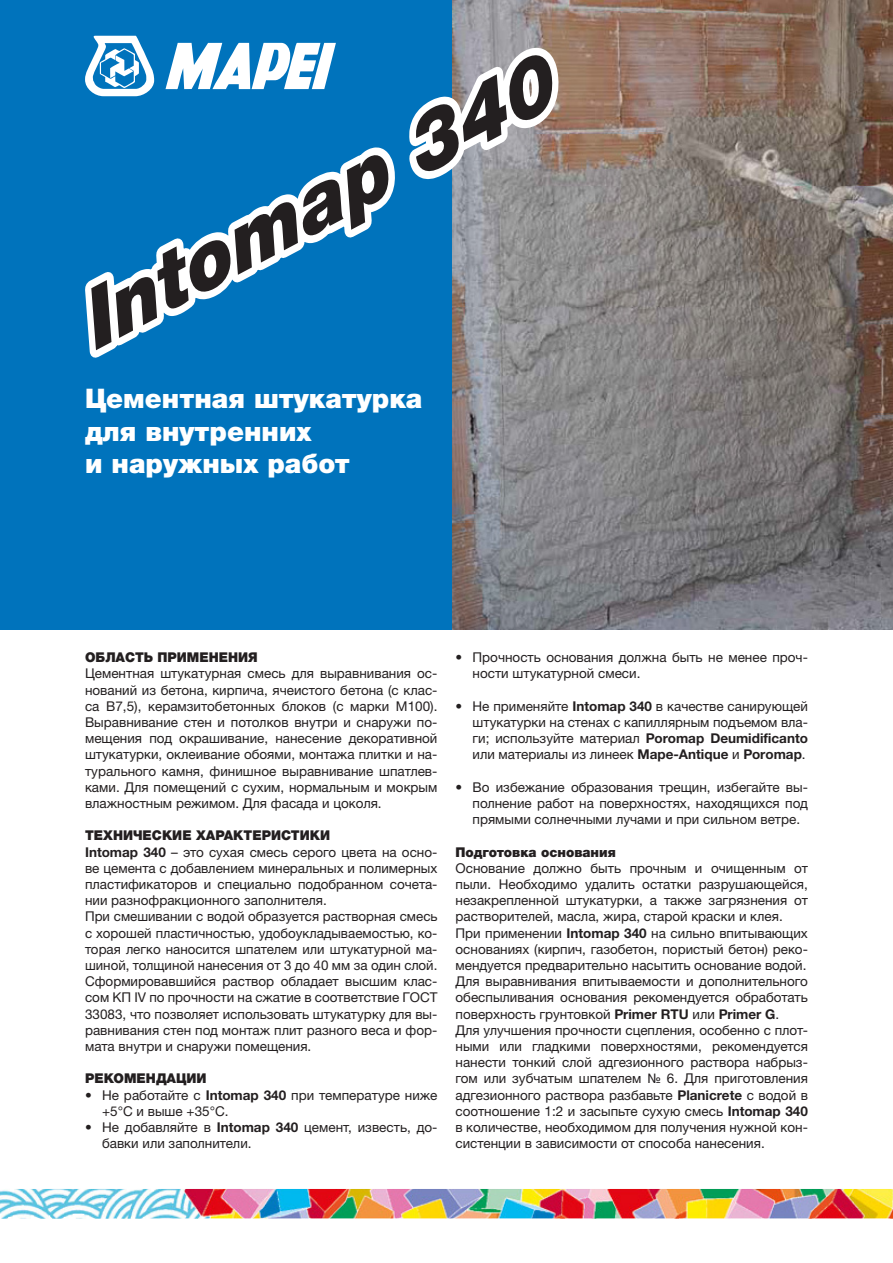
<style>
.page{position:relative;width:893px;height:1263px;background:#fff}
.page>*{position:absolute;margin:0;border:0;box-sizing:border-box;transform-origin:0 0}
.t1{font:900 27px/32.4px "Helvetica Neue LTW1 G";color:#fff}
.основной_текст{font:13.5px/16.2px "Helvetica Neue LTW1 G";color:#231f20;text-align:justify}
.отступ{font:13.5px/16.2px "Helvetica Neue LTW1 G";color:#231f20}
.заголовок{font:900 13.5px "Helvetica Neue LTW1 G";color:#231f20}
.основной_текст-2{font:900 13.5px "Helvetica Neue LTW1 G";color:#231f20}
.s1{font-weight:700}
</style>
<div class="page">
<div style="left:0;top:0;width:893px;height:629px;background:#0073bc"></div>
<img style="left:453px;top:0;width:440px;height:629px">
<img style="left:0;top:1189px;width:893px;height:30px">
<svg style="left:93px;top:27px;width:487px;height:361px"></svg>
<svg style="left:85px;top:47px;width:478px;height:317px"></svg>
<p class="t1" style="left:85px;top:383px;width:339px">Цементная штукатурка для внутренних</p>
<p class="t1" style="left:85px;top:447px;width:266px">и наружных работ</p>
<p class="заголовок" style="left:85px;top:649px;width:174px">ОБЛАСТЬ ПРИМЕНЕНИЯ</p>
<p class="основной_текст" style="left:85px;top:665px;width:354px">Цементная штукатурная смесь для выравнивания ос&shy;нований из бетона, кирпича, ячеистого бетона (с клас&shy;са B7,5), керамзитобетонных блоков (с марки М100).<br>Выравнивание стен и потолков внутри и снаружи по&shy;мещения под окрашивание, нанесение декоративной штукатурки, оклеивание обоями, монтажа плитки и на&shy;турального камня, финишное выравнивание шпатлев&shy;ками. Для помещений с сухим, нормальным и мокрым влажностным режимом. Для фасада и цоколя.</p>
<p class="заголовок" style="left:85px;top:827px;width:247px">ТЕХНИЧЕСКИЕ ХАРАКТЕРИСТИКИ</p>
<p class="основной_текст" style="left:85px;top:844px;width:354px"><span class="s1">Intomap 340</span> – это сухая смесь серого цвета на осно&shy;ве цемента с добавлением минеральных и полимерных пластификаторов и специально подобранном сочета&shy;нии разнофракционного заполнителя.</p>
<p class="основной_текст" style="left:85px;top:908px;width:354px">При смешивании с водой образуется растворная смесь с хорошей пластичностью, удобоукладываемостью, ко&shy;торая легко наносится шпателем или штукатурной ма&shy;шиной, толщиной нанесения от 3 до 40 мм за один слой.</p>
<p class="основной_текст" style="left:85px;top:973px;width:354px">Сформировавшийся раствор обладает высшим клас&shy;сом КП IV по прочности на сжатие в соответствие ГОСТ 33083, что позволяет использовать штукатурку для вы&shy;равнивания стен под монтаж плит разного веса и фор&shy;мата внутри и снаружи помещения.</p>
<p class="основной_текст-2" style="left:85px;top:1070px;width:123px">РЕКОМЕНДАЦИИ</p>
<p class="отступ" style="left:102px;top:1087px;width:337px;text-indent:-17px">• Не работайте с <span class="s1">Intomap 340</span> при температуре ниже +5°C и выше +35°C.</p>
<p class="отступ" style="left:102px;top:1119px;width:337px;text-indent:-17px">• Не добавляйте в <span class="s1">Intomap 340</span> цемент, известь, до&shy;бавки или заполнители.</p>
<p class="отступ" style="left:472px;top:649px;width:337px;text-indent:-17px">• Прочность основания должна быть не менее проч&shy;ности штукатурной смеси.</p>
<p class="отступ" style="left:472px;top:698px;width:337px;text-align:justify;text-indent:-17px">• Не применяйте <span class="s1">Intomap 340</span> в качестве санирующей штукатурки на стенах с капиллярным подъемом вла&shy;ги; используйте материал <span class="s1">Poromap Deumidificanto </span>или материалы из линеек <span class="s1">Mape-Antique</span> и <span class="s1">Poromap</span>.</p>
<p class="отступ" style="left:472px;top:779px;width:337px;text-align:justify;text-indent:-17px">• Во избежание образования трещин, избегайте вы&shy;полнение работ на поверхностях, находящихся под прямыми солнечными лучами и при сильном ветре.</p>
<p class="заголовок" style="left:455px;top:844px;width:162px">Подготовка основания</p>
<p class="основной_текст" style="left:455px;top:860px;width:354px">Основание должно быть прочным и очищенным от пыли. Необходимо удалить остатки разрушающейся, незакрепленной штукатурки, а также загрязнения от растворителей, масла, жира, старой краски и клея.</p>
<p class="основной_текст" style="left:455px;top:925px;width:354px">При применении <span class="s1">Intomap 340</span> на сильно впитывающих основаниях (кирпич, газобетон, пористый бетон) реко&shy;мендуется предварительно насытить основание водой.</p>
<p class="основной_текст" style="left:455px;top:973px;width:354px">Для выравнивания впитываемости и дополнительного обеспыливания основания рекомендуется обработать поверхность грунтовкой <span class="s1">Primer RTU</span> или <span class="s1">Primer G</span>.</p>
<p class="основной_текст" style="left:455px;top:1022px;width:354px">Для улучшения прочности сцепления, особенно с плот&shy;ными или гладкими поверхностями, рекомендуется нанести тонкий слой адгезионного раствора набрыз&shy;гом или зубчатым шпателем № 6. Для приготовления адгезионного раствора разбавьте <span class="s1">Planicrete</span> с водой в соотношение 1:2 и засыпьте сухую смесь <span class="s1">Intomap 340 </span>в количестве, необходимом для получения нужной кон&shy;систенции в зависимости от способа нанесения.</p>
</div>
